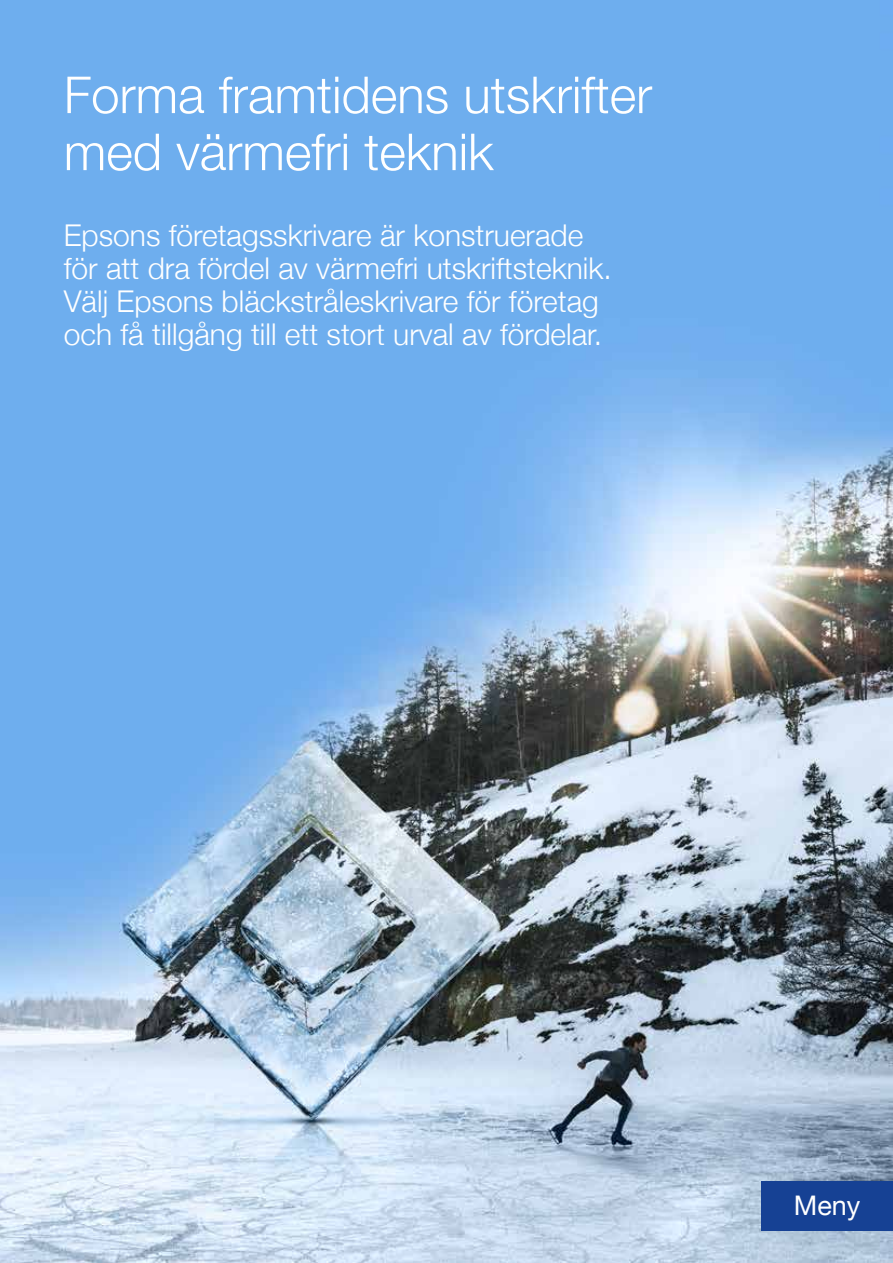
<style>
.page{position:relative;width:893px;height:1263px;background:#fff}
.page>*{position:absolute;margin:0;border:0;box-sizing:border-box;transform-origin:0 0}
.t1{font:300 51px/57px "Helvetica Neue";color:#fff}
.t2{font:300 30px/33px "Helvetica Neue";color:#fff}
.t3{font:27px "Helvetica Neue";color:#fff}
</style>
<div class="page">
<img style="left:0;top:0;width:893px;height:1263px">
<div style="left:761px;top:1181px;width:132px;height:50px;background:#164194"></div>
<h1 class="t1" style="left:64px;top:63px;width:590px">Forma framtidens utskrifter med värmefri teknik</h1>
<p class="t2" style="left:64px;top:216px;width:549px">Epsons företagsskrivare är konstruerade för att dra fördel av värmefri utskriftsteknik.<br>Välj Epsons bläckstråleskrivare för företag och få tillgång till ett stort urval av fördelar.</p>
<p class="t3" style="left:794px;top:1186px;width:68px">Meny</p>
</div>
